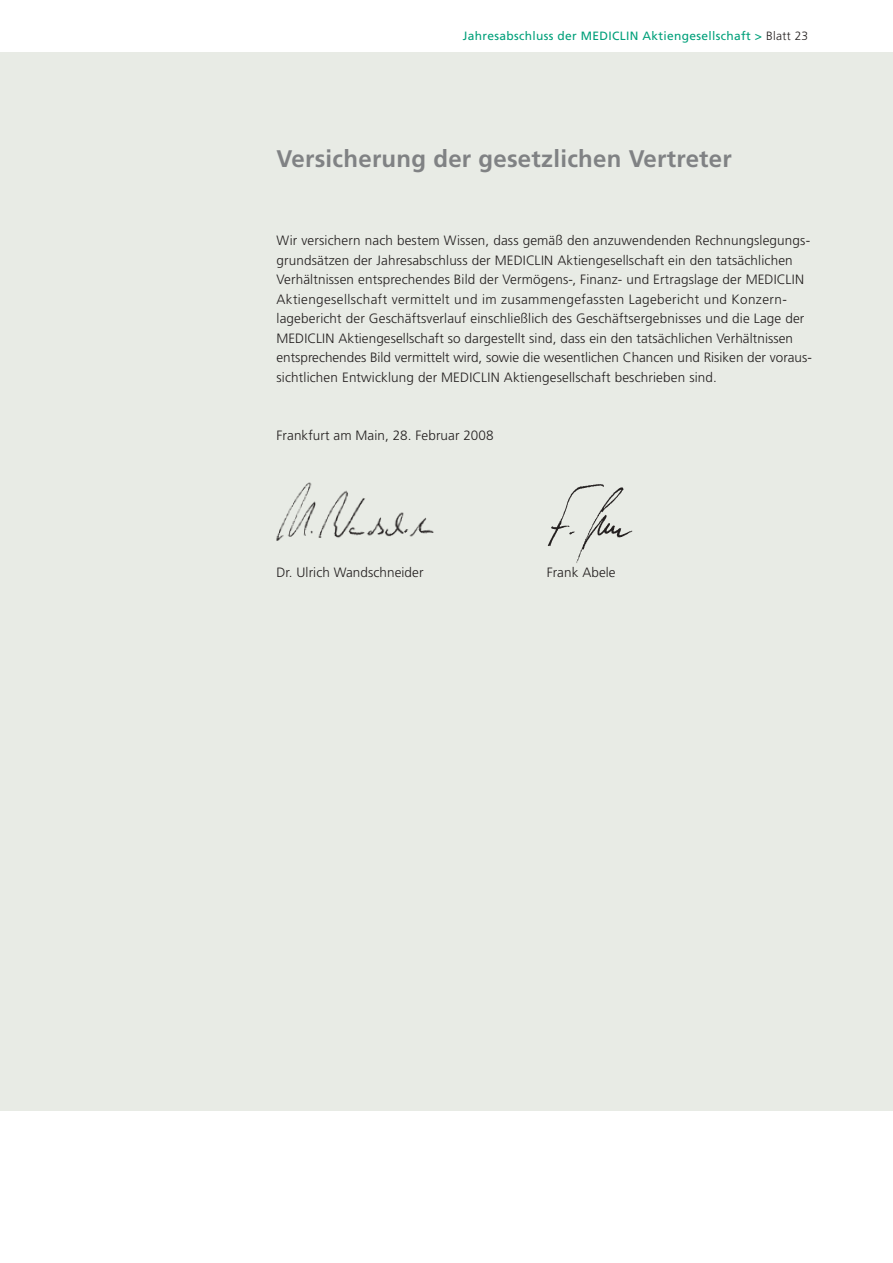
<style>
.page{position:relative;width:893px;height:1263px;background:#fff}
.page>*{position:absolute;margin:0;border:0;box-sizing:border-box;transform-origin:0 0}
.t1{font:700 24px "Frutiger";letter-spacing:.01em;color:#808284}
.t2{font:300 13.5px/19.5px "Frutiger";letter-spacing:.01em;color:#231f1f}
.t3{font:12px "Frutiger";letter-spacing:.03em;color:#00a07a}
.s1{font-weight:300;color:#231f1f}
</style>
<div class="page">
<div style="left:0;top:53px;width:892px;height:1058px;background:#e8ebe5"></div>
<img style="left:276px;top:482px;width:158px;height:59px">
<img style="left:547px;top:484px;width:86px;height:79px">
<p class="t3" style="left:462px;top:31px;width:347px">Jahresabschluss der MEDICLIN Aktiengesellschaft &gt; <span class="s1">Blatt 23</span></p>
<h1 class="t1" style="left:276px;top:149px;width:457px">Versicherung der gesetzlichen Vertreter</h1>
<p class="t2" style="left:276px;top:232px;width:537px">Wir versichern nach bestem Wissen, dass gemäß den anzuwendenden Rechnungslegungs&shy;grundsätzen der Jahresabschluss der MEDICLIN Aktiengesellschaft ein den tatsächlichen Verhältnissen entsprechendes Bild der Vermögens-, Finanz- und Ertragslage der MEDICLIN Aktiengesellschaft vermittelt und im zusammengefassten Lagebericht und Konzern&shy;lagebericht der Geschäftsverlauf einschließlich des Geschäftsergebnisses und die Lage der MEDICLIN Aktiengesellschaft so dargestellt sind, dass ein den tatsächlichen Verhältnissen entsprechendes Bild vermittelt wird, sowie die wesentlichen Chancen und Risiken der voraus&shy;sichtlichen Entwicklung der MEDICLIN Aktiengesellschaft beschrieben sind.</p>
<p class="t2" style="left:276px;top:427px;width:219px">Frankfurt am Main, 28. Februar 2008</p>
<p class="t2" style="left:276px;top:564px;width:148px">Dr. Ulrich Wandschneider</p>
<p class="t2" style="left:546px;top:564px;width:70px">Frank Abele</p>
</div>
